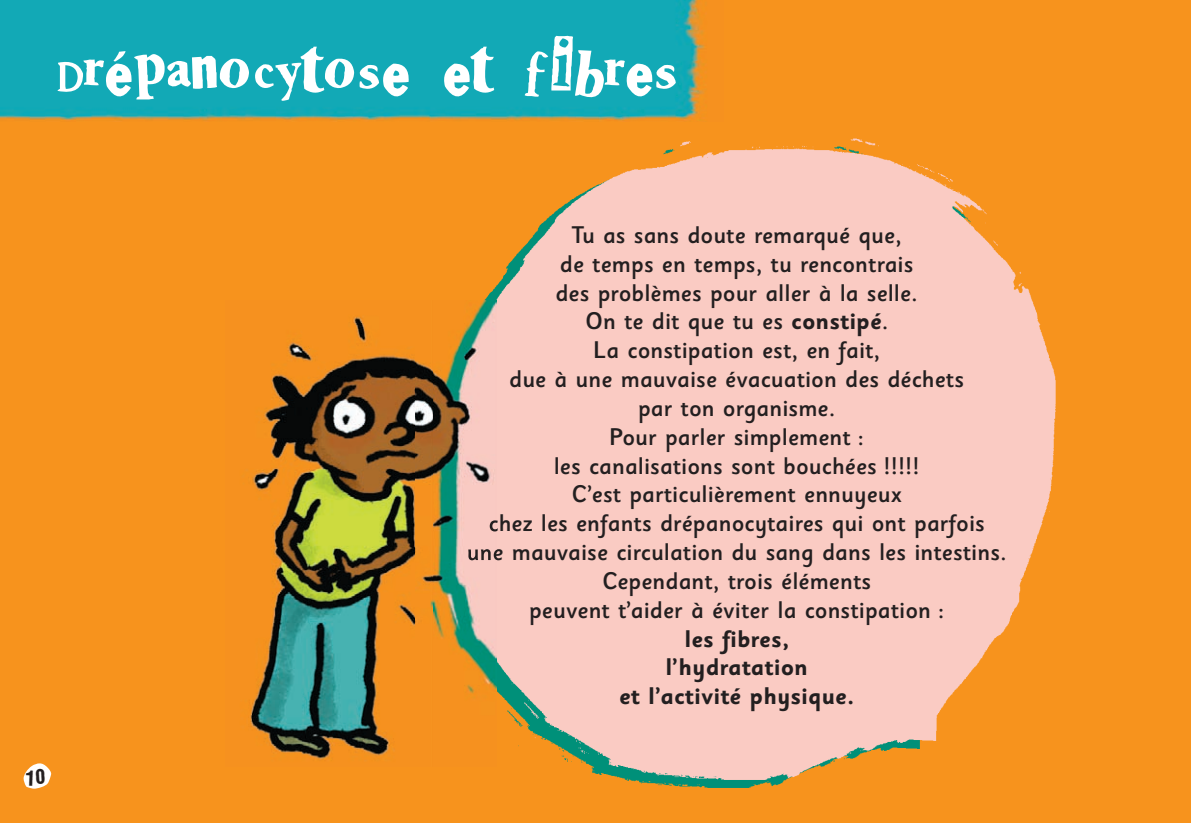
<style>
.page{position:relative;width:1191px;height:823px;background:#fff}
.page>*{position:absolute;margin:0;border:0;box-sizing:border-box;transform-origin:0 0}
.t1{font:84px "Shoplifter";letter-spacing:-.045em;color:#fff}
.t2{font:500 24px/28.8px "Sassoon Sans";color:#231f20;text-align:center}
.t3{font:700 24px/28.8px "Sassoon Sans";color:#231f20;text-align:center}
.t4{font:24px "Shoplifter";color:#231f20}
.s1{font-weight:700}
</style>
<div class="page">
<div style="left:0;top:0;width:1191px;height:822px;background:#f7931d"></div>
<img style="left:484px;top:138px;width:572px;height:650px">
<img style="left:0;top:0;width:706px;height:121px">
<img style="left:250px;top:300px;width:246px;height:465px">
<svg style="left:490px;top:519px;width:6px;height:12px"></svg>
<img style="left:468px;top:548px;width:28px;height:12px">
<svg style="left:113px;top:51px;width:13px;height:10px"></svg>
<svg style="left:24px;top:763px;width:27px;height:25px"></svg>
<h1 class="t1" style="left:57px;top:25px;width:624px">Drepanocytose et fibres</h1>
<p class="t4" style="left:26px;top:761px;width:21px">10</p>
<p class="t2" style="left:466px;top:223px;width:542px">Tu as sans doute remarqué que,<br>de temps en temps, tu rencontrais<br>des problèmes pour aller à la selle.<br>On te dit que tu es <span class="s1">constipé</span>.<br>La constipation est, en fait,<br>due à une mauvaise évacuation des déchets<br>par ton organisme.<br>Pour parler simplement :<br>les canalisations sont bouchées !!!!!<br>C’est particulièrement ennuyeux<br>chez les enfants drépanocytaires qui ont parfois<br>une mauvaise circulation du sang dans les intestins.<br>Cependant, trois éléments<br>peuvent t’aider à éviter la constipation :</p>
<p class="t3" style="left:619px;top:626px;width:237px">les fibres, l’hydratation<br>et l’activité physique.</p>
</div>
